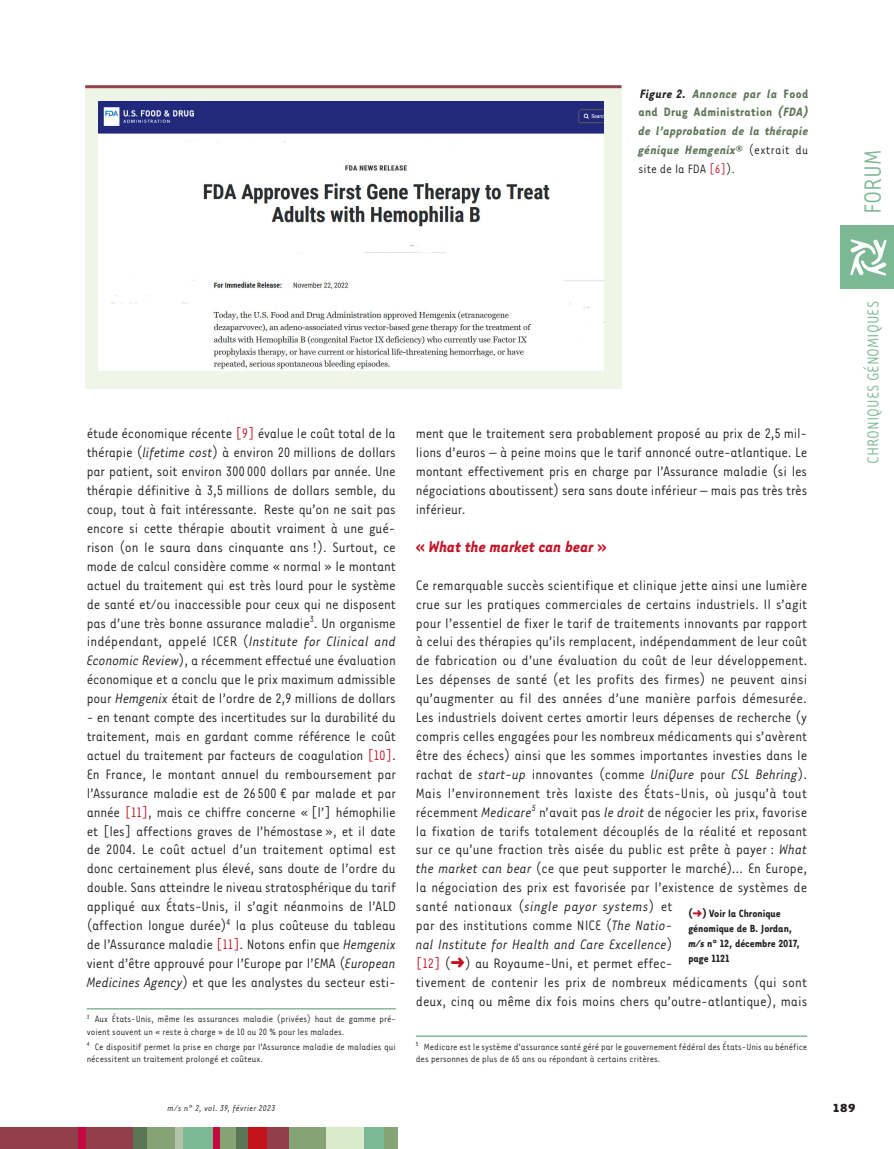
<style>
.page{position:relative;width:894px;height:1149px;background:#fff}
.page>*{position:absolute;margin:0;border:0;box-sizing:border-box;transform-origin:0 0}
.t1{font:27px "Tarzana Nar OT";color:#7db894}
.t2{font:italic 700 18px "Tarzana Nar OT";color:#c11527}
.t3{font:18px "Tarzana Nar OT";color:#7db894}
.t4{font:15.75px/18.9px "Tarzana Nar OT";color:#231f20;text-align:justify}
.t5{font:italic 700 13.95px/18.9px "Tarzana Nar OT";letter-spacing:.025em;color:#5f7659;text-align:justify}
.t6{font:700 13.5px "Tarzana Wide OT";color:#231f20}
.t7{font:700 12px/15px "Tarzana Nar OT";color:#231f20}
.t8{font:10.5px/12.6px "Tarzana Nar OT";color:#231f20}
.t9{font:italic 9.75px "Tarzana Nar OT";letter-spacing:.025em;color:#231f20}
.s1{color:#231f20}
.s2{font-style:normal}
.s3{font-weight:400;font-style:normal;color:#231f20}
.s4{font-weight:400;font-style:normal;color:#c11527}
.s5{color:#c11527}
.s6{font-style:italic}
</style>
<div class="page">
<div style="left:840px;top:225px;width:53px;height:64px;background:#7db894"></div>
<svg style="left:850px;top:239px;width:36px;height:36px"></svg>
<div style="left:0;top:1127px;width:134px;height:21px;background:#913f4b"></div>
<div style="left:235px;top:1127px;width:13px;height:21px;background:#5a7755"></div>
<div style="left:78px;top:1127px;width:7px;height:21px;background:#c40941"></div>
<div style="left:133px;top:1127px;width:22px;height:21px;background:#5a7755"></div>
<div style="left:147px;top:1127px;width:30px;height:21px;background:#86a375"></div>
<div style="left:175px;top:1127px;width:9px;height:21px;background:#b3c3aa"></div>
<div style="left:183px;top:1127px;width:30px;height:21px;background:#7db894"></div>
<div style="left:217px;top:1127px;width:19px;height:21px;background:#86a375"></div>
<div style="left:213px;top:1127px;width:6px;height:21px;background:#c40941"></div>
<div style="left:248px;top:1127px;width:27px;height:21px;background:#c4121a"></div>
<div style="left:287px;top:1127px;width:39px;height:21px;background:#86a375"></div>
<div style="left:267px;top:1127px;width:21px;height:21px;background:#913f4b"></div>
<div style="left:326px;top:1127px;width:38px;height:21px;background:#d9eaca"></div>
<div style="left:364px;top:1127px;width:20px;height:21px;background:#7db894"></div>
<div style="left:383px;top:1127px;width:14px;height:21px;background:#86a375"></div>
<hr style="left:87px;top:1007px;width:308px;height:2px;background:#84ba95">
<hr style="left:415px;top:1035px;width:391px;height:1px;background:#84ba95">
<div style="left:85px;top:85px;width:536px;height:303px;background:#eff6e8"></div>
<img style="left:98px;top:102px;width:505px;height:268px">
<hr style="left:85px;top:85px;width:536px;height:3px;background:#8d454f">
<p class="t5" style="left:638px;top:83px;width:171px"><span class="s1">Figure 2.</span> Annonce par la <span class="s2">Food and Drug Administration</span> (FDA) de l’approbation de la thérapie génique Hemgenix<span class="s2">®</span> <span class="s3">(extrait du site de la FDA</span> <span class="s4">[6]</span><span class="s3">).</span></p>
<h1 class="t1" style="left:856px;top:214px;width:65px;rotate:-90deg">FORUM</h1>
<p class="t4" style="left:87px;top:423px;width:311px">étude économique récente <span class="s5">[9]</span> évalue le coût total de la thérapie (<span class="s6">lifetime cost</span>) à environ 20 millions de dollars par patient, soit environ 300000 dollars par année. Une thérapie définitive à 3,5 millions de dollars semble, du coup, tout à fait intéressante. Reste qu’on ne sait pas encore si cette thérapie aboutit vraiment à une gué&shy;rison (on le saura dans cinquante ans !). Surtout, ce mode de calcul considère comme « normal » le montant actuel du traitement qui est très lourd pour le système de santé et/ou inaccessible pour ceux qui ne disposent pas d’une très bonne assurance maladie<sup>3</sup>. Un organisme indépendant, appelé ICER (<span class="s6">Institute for Clinical and Economic Review</span>), a récemment effectué une évaluation économique et a conclu que le prix maximum admissible pour <span class="s6">Hemgenix</span> était de l’ordre de 2,9 millions de dollars</p>
<p class="t4" style="left:87px;top:707px;width:311px">- en tenant compte des incertitudes sur la durabilité du traitement, mais en gardant comme référence le coût actuel du traitement par facteurs de coagulation <span class="s5">[10]</span>.<br>En France, le montant annuel du remboursement par l’Assurance maladie est de 26 500 € par malade et par année <span class="s5">[11]</span>, mais ce chiffre concerne « [l’] hémophilie et [les] affections graves de l’hémostase », et il date de 2004. Le coût actuel d’un traitement optimal est donc certainement plus élevé, sans doute de l’ordre du double. Sans atteindre le niveau stratosphérique du tarif appliqué aux États-Unis, il s’agit néanmoins de l’ALD (affection longue durée)<sup>4</sup> la plus coûteuse du tableau de l’Assurance maladie <span class="s5">[11]</span>. Notons enfin que <span class="s6">Hemgenix </span>vient d’être approuvé pour l’Europe par l’EMA (<span class="s6">European Medicines Agency</span>) et que les analystes du secteur esti-</p>
<p class="t8" style="left:87px;top:1012px;width:310px"><sup>3</sup> Aux États-Unis, même les assurances maladie (privées) haut de gamme pré&shy;voient souvent un « reste à charge » de 10 ou 20 % pour les malades.</p>
<p class="t8" style="left:87px;top:1039px;width:310px"><sup>4</sup> Ce dispositif permet la prise en charge par l’Assurance maladie de maladies qui nécessitent un traitement prolongé et coûteux.</p>
<p class="t4" style="left:415px;top:423px;width:393px">ment que le traitement sera probablement proposé au prix de 2,5 mil&shy;lions d’euros – à peine moins que le tarif annoncé outre-atlantique. Le montant effectivement pris en charge par l’Assurance maladie (si les négociations aboutissent) sera sans doute inférieur – mais pas très très inférieur.</p>
<p class="t2" style="left:415px;top:535px;width:192px"><span class="s2">«</span> What the market can bear <span class="s2">»</span></p>
<p class="t4" style="left:415px;top:574px;width:393px;text-align:left">Ce remarquable succès scientifique et clinique jette ainsi une lumière crue sur les pratiques commerciales de certains industriels. Il s’agit pour l’essentiel de fixer le tarif de traitements innovants par rapport à celui des thérapies qu’ils remplacent, indépendamment de leur coût de fabrication ou d’une évaluation du coût de leur développement.<br>Les dépenses de santé (et les profits des firmes) ne peuvent ainsi qu’augmenter au fil des années d’une manière parfois démesurée.<br>Les industriels doivent certes amortir leurs dépenses de recherche (y compris celles engagées pour les nombreux médicaments qui s’avèrent être des échecs) ainsi que les sommes importantes investies dans le rachat de <span class="s6">start-up</span> innovantes (comme <span class="s6">UniQure</span> pour <span class="s6">CSL Behring</span>).<br>Mais l’environnement très laxiste des États-Unis, où jusqu’à tout récemment <span class="s6">Medicare</span><sup>5</sup> n’avait pas <span class="s6">le droit</span> de négocier les prix, favorise la fixation de tarifs totalement découplés de la réalité et reposant sur ce qu’une fraction très aisée du public est prête à payer : <span class="s6">What the market can bear</span> (ce que peut supporter le marché)<span class="s6">…</span> En Europe, la négociation des prix est favorisée par l’existence de systèmes de santé nationaux (<span class="s6">single payor systems</span>) et<br>par des institutions comme NICE (<span class="s6">The Natio-<br>nal Institute for Health and Care Excellence</span>)<br><span class="s5">[12]</span> ( ) au Royaume-Uni, et permet effec-<br>tivement de contenir les prix de nombreux médicaments (qui sont deux, cinq ou même dix fois moins chers qu’outre-atlantique), mais</p>
<p class="t8" style="left:415px;top:1039px;width:393px"><sup>5</sup> Medicare est le système d’assurance santé géré par le gouvernement fédéral des États-Unis au bénéfice des personnes de plus de 65 ans ou répondant à certains critères.</p>
<p class="t7" style="left:688px;top:904px;width:113px">( ) Voir la Chronique génomique de B. Jordan, <span class="s6">m/s</span> n° 12, décembre 2017, page 1121</p>
<p class="t3" style="left:861px;top:464px;width:164px;rotate:-90deg">CHRONIQUES GÉNOMIQUES</p>
<p class="t9" style="left:167px;top:1102px;width:109px">m/s n° 2, vol. 39, février 2023</p>
<p class="t6" style="left:832px;top:1098px;width:25px">189</p>
</div>
